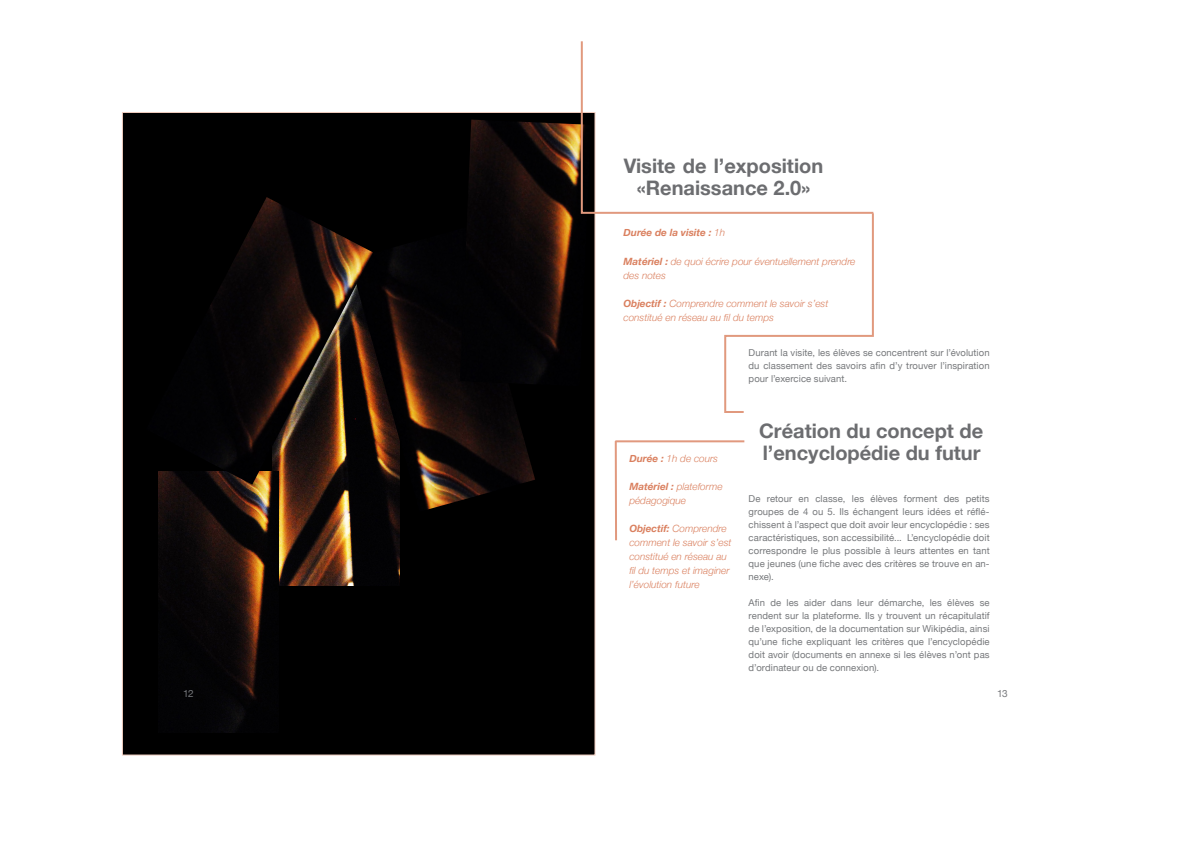
<style>
.page{position:relative;width:1191px;height:842px;background:#fff}
.page>*{position:absolute;margin:0;border:0;box-sizing:border-box;transform-origin:0 0}
.t1{font:700 20px/22px "Helvetica Neue";color:#6c6d70;text-align:center}
.Animation-Chapeaux{font:italic 300 10px/14px "Helvetica Neue";color:#da805f}
.Animation-Chapeaux-2{font:italic 700 10px "Helvetica Neue";color:#da805f}
.t2{font:10px "Helvetica Neue";color:#76787b}
.Textes_généraux{font:9.5px/13px "Helvetica Neue";letter-spacing:.01em;color:#76787b;text-align:justify}
.s1{font-weight:300}
.s2{font-weight:700}
</style>
<div class="page">
<div style="left:122px;top:112px;width:473px;height:643px;background:#000;border:1px solid #f0ccbf"></div>
<img style="left:279px;top:485px;width:120px;height:101px">
<img style="left:159px;top:485px;width:113px;height:248px">
<img style="left:349px;top:246px;width:186px;height:266px">
<img style="left:158px;top:197px;width:215px;height:288px">
<img style="left:460px;top:120px;width:120px;height:266px">
<svg style="left:580px;top:41px;width:143px;height:174px"></svg>
<svg style="left:723px;top:211px;width:151px;height:202px"></svg>
<hr style="left:615px;top:440px;width:129px;height:2px;background:#e1997e">
<hr style="left:615px;top:441px;width:2px;height:99px;background:#e1997e">
<p class="t1" style="left:624px;top:153px;width:201px">Visite de l’exposition «Renaissance 2.0»</p>
<p class="Animation-Chapeaux-2" style="left:623px;top:225px;width:103px">Durée de la visite : <span class="s1">1h</span></p>
<p class="Animation-Chapeaux" style="left:623px;top:254px;width:233px"><span class="s2">Matériel :</span> de quoi écrire pour éventuellement prendre des notes</p>
<p class="Animation-Chapeaux" style="left:623px;top:296px;width:206px"><span class="s2">Objectif :</span> Comprendre comment le savoir s’est constitué en réseau au fil du temps</p>
<p class="Textes_généraux" style="left:748px;top:345px;width:242px">Durant la visite, les élèves se concentrent sur l’évolution du classement des savoirs afin d’y trouver l’inspiration pour l’exercice suivant.</p>
<p class="t1" style="left:759px;top:418px;width:226px">Création du concept de</p>
<p class="Animation-Chapeaux" style="left:629px;top:451px;width:90px"><span class="s2">Durée :</span> 1h de cours</p>
<p class="t1" style="left:762px;top:440px;width:219px">l’encyclopédie du futur</p>
<p class="Animation-Chapeaux" style="left:629px;top:479px;width:95px"><span class="s2">Matériel :</span> plateforme pédagogique</p>
<p class="Animation-Chapeaux" style="left:629px;top:521px;width:104px"><span class="s2">Objectif:</span> Comprendre comment le savoir s’est constitué en réseau au fil du temps et imaginer l’évolution future</p>
<p class="Textes_généraux" style="left:748px;top:492px;width:242px">De retour en classe, les élèves forment des petits groupes de 4 ou 5. Ils échangent leurs idées et réflé&shy;chissent à l’aspect que doit avoir leur encyclopédie : ses caractéristiques, son accessibilité... L’encyclopédie doit correspondre le plus possible à leurs attentes en tant que jeunes (une fiche avec des critères se trouve en an&shy;nexe).</p>
<p class="Textes_généraux" style="left:748px;top:596px;width:242px">Afin de les aider dans leur démarche, les élèves se rendent sur la plateforme. Ils y trouvent un récapitulatif de l’exposition, de la documentation sur Wikipédia, ainsi qu’une fiche expliquant les critères que l’encyclopédie doit avoir (documents en annexe si les élèves n’ont pas d’ordinateur ou de connexion).</p>
<p class="t2" style="left:183px;top:685px;width:12px">12</p>
<p class="t2" style="left:997px;top:685px;width:12px">13</p>
</div>
